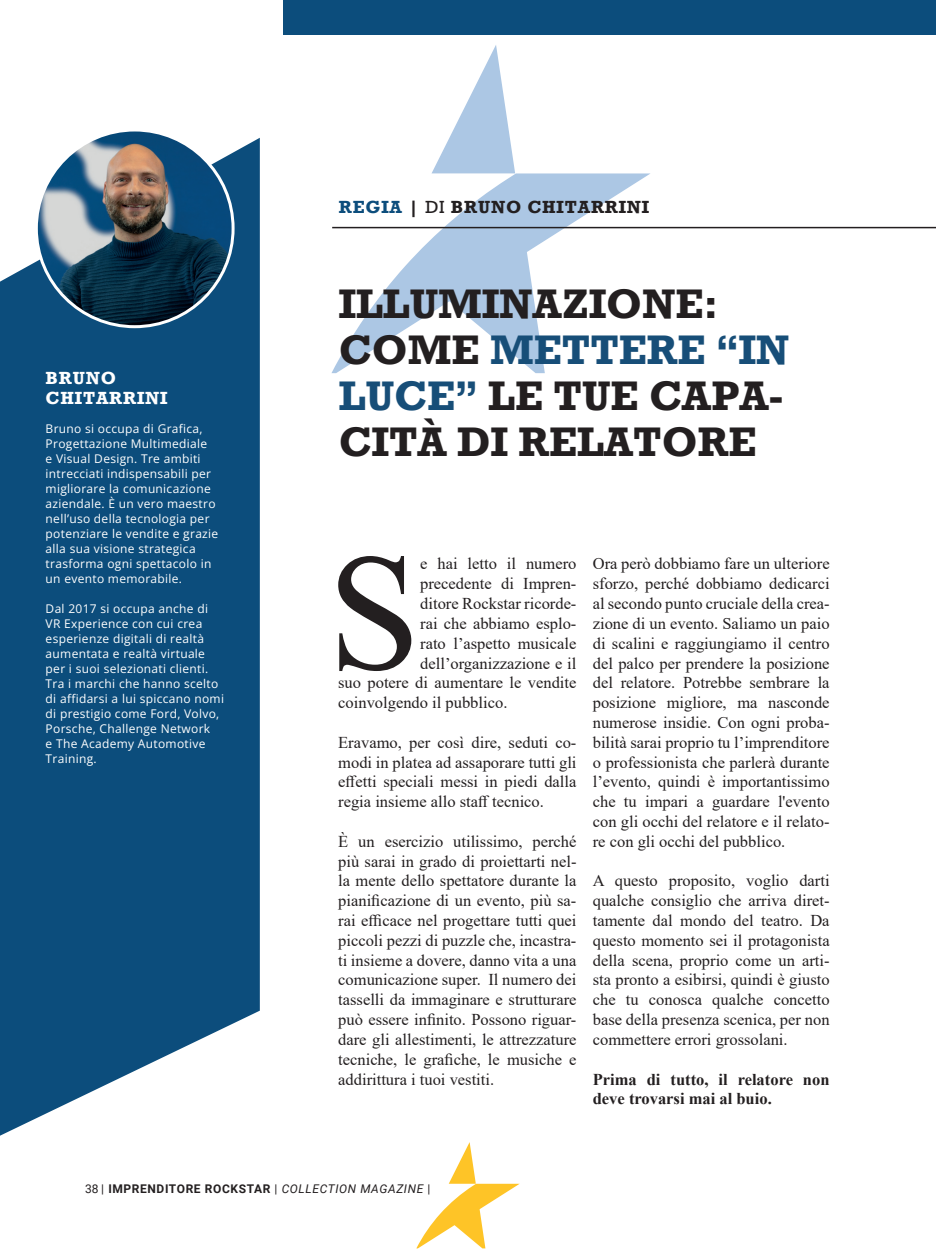
<style>
.page{position:relative;width:936px;height:1255px;background:#fff}
.page>*{position:absolute;margin:0;border:0;box-sizing:border-box;transform-origin:0 0}
.t1{font:166.05px "Times New Roman";color:#231f20}
.t2{font:700 38.7px/46px "Rockwell Nova";color:#231f20}
.t3{font:16.5px/19.8px "Times New Roman";color:#231f20;text-align:justify}
.t4{font:700 16.5px/19.8px "Times New Roman";color:#231f20}
.t5{font:700 16.5px "Rockwell Nova";letter-spacing:.05em;color:#231f20}
.t6{font:700 16.5px/19.8px "Rockwell Nova";letter-spacing:.05em;color:#fff}
.t7{font:12px/15px "Open Sans";letter-spacing:.025em;color:#fff}
.t8{font:700 12px "Roboto";letter-spacing:.05em;color:#231f20}
.s1{color:#0c4d7c}
.s2{font-weight:400}
.s3{color:#174e78}
.s4{font-weight:400;font-style:italic}
</style>
<div class="page">
<svg style="left:416px;top:1142px;width:103px;height:106px"></svg>
<div style="left:283px;top:0;width:652px;height:34px;background:#0c4d7c"></div>
<svg style="left:432px;top:45px;width:83px;height:128px"></svg>
<svg style="left:331px;top:173px;width:319px;height:200px"></svg>
<hr style="left:332px;top:227px;width:603px;height:1px;background:#231f20">
<svg style="left:0;top:138px;width:260px;height:997px;background:#26608a"></svg>
<div style="left:46px;top:371px;width:202px;height:43px;background:#0c4d7c"></div>
<img style="left:36px;top:130px;width:197px;height:197px;border-radius:98px">
<p class="t6" style="left:46px;top:368px;width:123px">BRUNO<br>CHITARRINI</p>
<p class="t7" style="left:46px;top:421px;width:174px">Bruno si occupa di Grafica,<br>Progettazione Multimediale<br>e Visual Design. Tre ambiti intrecciati indispensabili per migliorare la comunicazione aziendale. È un vero maestro nell’uso della tecnologia per potenziare le vendite e grazie alla sua visione strategica trasforma ogni spettacolo in un evento memorabile.</p>
<p class="t7" style="left:46px;top:601px;width:180px">Dal 2017 si occupa anche di<br>VR Experience con cui crea esperienze digitali di realtà aumentata e realtà virtuale per i suoi selezionati clienti.<br>Tra i marchi che hanno scelto di affidarsi a lui spiccano nomi di prestigio come Ford, Volvo,<br>Porsche, Challenge Network<br>e The Academy Automotive<br>Training.</p>
<p class="t5" style="left:339px;top:197px;width:312px"><span class="s1">REGIA</span> | <span class="s2">DI</span> BRUNO CHITARRINI</p>
<h2 class="t2" style="left:339px;top:279px;width:452px">ILLUMINAZIONE:<br>COME <span class="s3">METTERE “IN<br>LUCE”</span> LE TUE CAPA-<br>CITÀ DI RELATORE</h2>
<h1 class="t1" style="left:328px;top:495px;width:94px">S</h1>
<p class="t3" style="left:420px;top:553px;width:158px">e hai letto il numero</p>
<p class="t3" style="left:420px;top:573px;width:158px">precedente di Impren-</p>
<p class="t3" style="left:420px;top:593px;width:158px">ditore Rockstar ricorde-</p>
<p class="t3" style="left:420px;top:613px;width:158px">rai che abbiamo esplo-</p>
<p class="t3" style="left:420px;top:632px;width:158px">rato l’aspetto musicale</p>
<p class="t3" style="left:420px;top:652px;width:158px">dell’organizzazione e il</p>
<p class="t3" style="left:338px;top:672px;width:240px">suo potere di aumentare le vendite</p>
<p class="t3" style="left:338px;top:692px;width:171px">coinvolgendo il pubblico.</p>
<p class="t3" style="left:338px;top:731px;width:240px">Eravamo, per così dire, seduti co&shy;modi in platea ad assaporare tutti gli effetti speciali messi in piedi dalla regia insieme allo staff tecnico.</p>
<p class="t3" style="left:338px;top:830px;width:240px">È un esercizio utilissimo, perché più sarai in grado di proiettarti nel&shy;la mente dello spettatore durante la pianificazione di un evento, più sa&shy;rai efficace nel progettare tutti quei piccoli pezzi di puzzle che, incastra&shy;ti insieme a dovere, danno vita a una comunicazione super. Il numero dei tasselli da immaginare e strutturare può essere infinito. Possono riguar&shy;dare gli allestimenti, le attrezzature tecniche, le grafiche, le musiche e addirittura i tuoi vestiti.</p>
<p class="t3" style="left:592px;top:553px;width:238px">Ora però dobbiamo fare un ulteriore sforzo, perché dobbiamo dedicarci al secondo punto cruciale della crea&shy;zione di un evento. Saliamo un paio di scalini e raggiungiamo il centro del palco per prendere la posizione del relatore. Potrebbe sembrare la posizione migliore, ma nasconde numerose insidie. Con ogni proba&shy;bilità sarai proprio tu l’imprenditore o professionista che parlerà durante l’evento, quindi è importantissimo che tu impari a guardare l'evento con gli occhi del relatore e il relato&shy;re con gli occhi del pubblico.</p>
<p class="t3" style="left:592px;top:870px;width:238px">A questo proposito, voglio darti qualche consiglio che arriva diret&shy;tamente dal mondo del teatro. Da questo momento sei il protagonista della scena, proprio come un arti&shy;sta pronto a esibirsi, quindi è giusto che tu conosca qualche concetto base della presenza scenica, per non commettere errori grossolani.</p>
<p class="t4" style="left:592px;top:1068px;width:238px">Prima di tutto, il relatore non deve trovarsi mai al buio.</p>
<p class="t8" style="left:85px;top:1180px;width:347px"><span class="s2">38 |</span> IMPRENDITORE ROCKSTAR <span class="s2">|</span> <span class="s4">COLLECTION MAGAZINE</span> <span class="s2">|</span></p>
</div>
